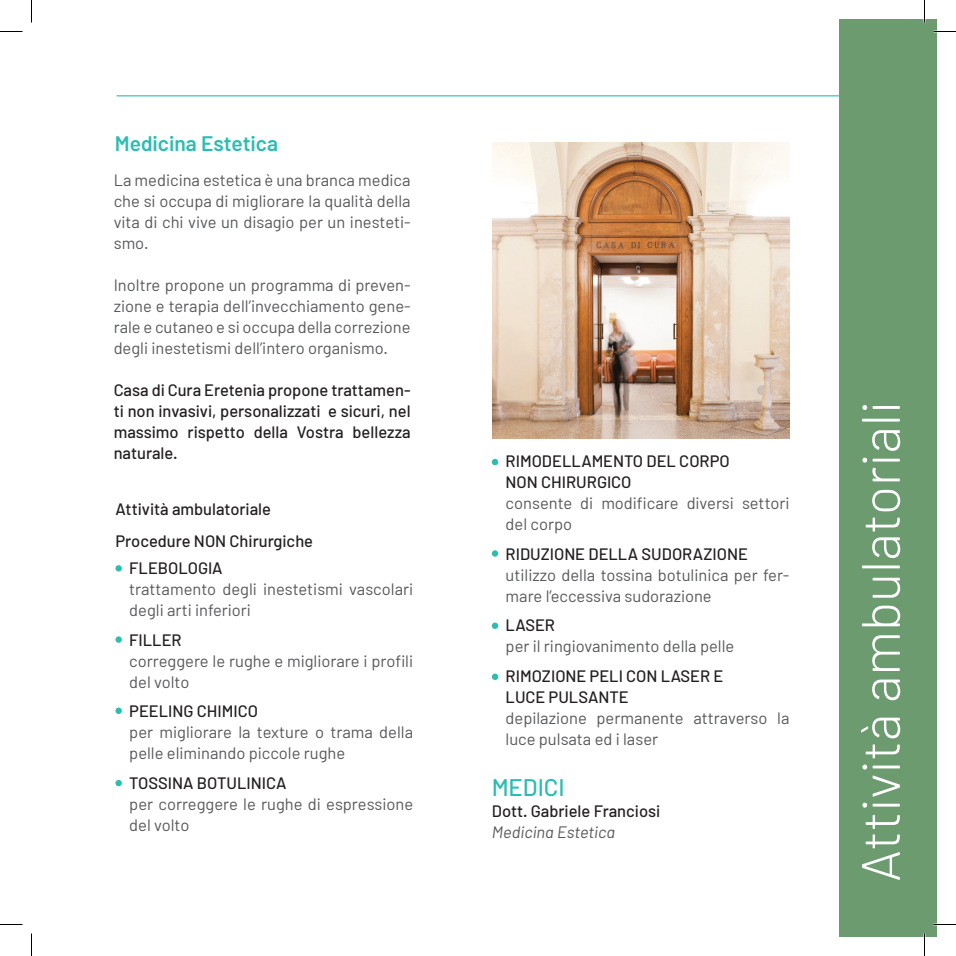
<style>
.page{position:relative;width:956px;height:956px;background:#fff}
.page>*{position:absolute;margin:0;border:0;box-sizing:border-box;transform-origin:0 0}
.t1{font:300 54px "Barlow";color:#fff}
.t2{font:500 24px "Barlow";color:#2abdb1}
.t3{font:600 21px "Barlow";color:#2abdb1}
.t4{font:16.5px/21px "Barlow";color:#57585a}
.t5{font:500 16.5px/21px "Barlow";color:#231f20;text-align:justify}
.t6{font:italic 16.5px "Barlow";color:#57585a}
</style>
<div class="page">
<div style="left:862px;top:912px;width:42px;height:25px;background:#6c9b6f"></div>
<hr style="left:117px;top:95px;width:722px;height:1px;background:#2abdb1">
<div style="left:839px;top:19px;width:97px;height:917px;background:#6c9b6f"></div>
<div style="left:115px;top:565px;width:7px;height:7px;background:#2abdb1;border-radius:50%"></div>
<div style="left:115px;top:636px;width:7px;height:7px;background:#2abdb1;border-radius:50%"></div>
<div style="left:115px;top:708px;width:7px;height:6px;background:#2abdb1;border-radius:50%"></div>
<div style="left:115px;top:780px;width:7px;height:6px;background:#2abdb1;border-radius:50%"></div>
<svg style="left:492px;top:623px;width:6px;height:6px"></svg>
<svg style="left:492px;top:674px;width:6px;height:6px"></svg>
<div style="left:492px;top:550px;width:6px;height:7px;background:#2abdb1;border-radius:50%"></div>
<svg style="left:492px;top:459px;width:6px;height:6px"></svg>
<img style="left:493px;top:142px;width:296px;height:296px">
<hr style="left:933px;top:923px;width:23px;height:2px;background:#fff">
<hr style="left:923px;top:0;width:2px;height:23px;background:#fff">
<hr style="left:923px;top:933px;width:2px;height:23px;background:#fff">
<svg style="left:0;top:31px;width:22px;height:1px"></svg>
<svg style="left:933px;top:31px;width:23px;height:1px"></svg>
<svg style="left:0;top:924px;width:22px;height:1px"></svg>
<svg style="left:933px;top:924px;width:23px;height:1px"></svg>
<svg style="left:31px;top:0;width:1px;height:23px"></svg>
<svg style="left:31px;top:933px;width:1px;height:23px"></svg>
<svg style="left:924px;top:0;width:1px;height:23px"></svg>
<svg style="left:924px;top:933px;width:1px;height:23px"></svg>
<p class="t3" style="left:115px;top:131px;width:165px">Medicina Estetica</p>
<p class="t4" style="left:114px;top:169px;width:298px;text-align:justify">La medicina estetica è una branca medica che si occupa di migliorare la qualità della vita di chi vive un disagio per un inesteti&shy;smo.</p>
<p class="t4" style="left:114px;top:274px;width:298px;text-align:justify">Inoltre propone un programma di preven&shy;zione e terapia dell’invecchiamento gene&shy;rale e cutaneo e si occupa della correzione degli inestetismi dell’intero organismo.</p>
<p class="t5" style="left:114px;top:379px;width:298px">Casa di Cura Eretenia propone trattamen&shy;ti non invasivi, personalizzati e sicuri, nel massimo rispetto della Vostra bellezza naturale.</p>
<p class="t5" style="left:115px;top:498px;width:157px">Attività ambulatoriale</p>
<p class="t5" style="left:115px;top:530px;width:199px">Procedure NON Chirurgiche</p>
<p class="t5" style="left:129px;top:557px;width:95px">FLEBOLOGIA</p>
<p class="t4" style="left:129px;top:578px;width:285px">trattamento degli inestetismi vascolari degli arti inferiori</p>
<p class="t5" style="left:129px;top:629px;width:54px">FILLER</p>
<p class="t4" style="left:129px;top:650px;width:285px">correggere le rughe e migliorare i profili del volto</p>
<p class="t5" style="left:129px;top:700px;width:130px">PEELING CHIMICO</p>
<p class="t4" style="left:129px;top:721px;width:285px">per migliorare la texture o trama della pelle eliminando piccole rughe</p>
<p class="t5" style="left:129px;top:772px;width:159px">TOSSINA BOTULINICA</p>
<p class="t4" style="left:129px;top:793px;width:285px">per correggere le rughe di espressione del volto</p>
<p class="t5" style="left:506px;top:450px;width:226px">RIMODELLAMENTO DEL CORPO</p>
<p class="t5" style="left:506px;top:471px;width:127px">NON CHIRURGICO</p>
<p class="t4" style="left:506px;top:492px;width:285px">consente di modificare diversi settori del corpo</p>
<p class="t5" style="left:506px;top:543px;width:244px">RIDUZIONE DELLA SUDORAZIONE</p>
<p class="t4" style="left:506px;top:564px;width:285px">utilizzo della tossina botulinica per fer&shy;mare l’eccessiva sudorazione</p>
<p class="t5" style="left:506px;top:614px;width:51px">LASER</p>
<p class="t4" style="left:506px;top:635px;width:230px">per il ringiovanimento della pelle</p>
<p class="t5" style="left:506px;top:665px;width:219px">RIMOZIONE PELI CON LASER E</p>
<p class="t5" style="left:506px;top:686px;width:125px">LUCE PULSANTE</p>
<p class="t4" style="left:506px;top:707px;width:285px">depilazione permanente attraverso la luce pulsata ed i laser</p>
<p class="t2" style="left:492px;top:773px;width:74px">MEDICI</p>
<p class="t5" style="left:492px;top:801px;width:170px">Dott. Gabriele Franciosi</p>
<p class="t6" style="left:492px;top:822px;width:125px">Medicina Estetica</p>
<p class="t1" style="left:847px;top:882px;width:482px;rotate:-90deg">Attività ambulatoriali</p>
</div>
